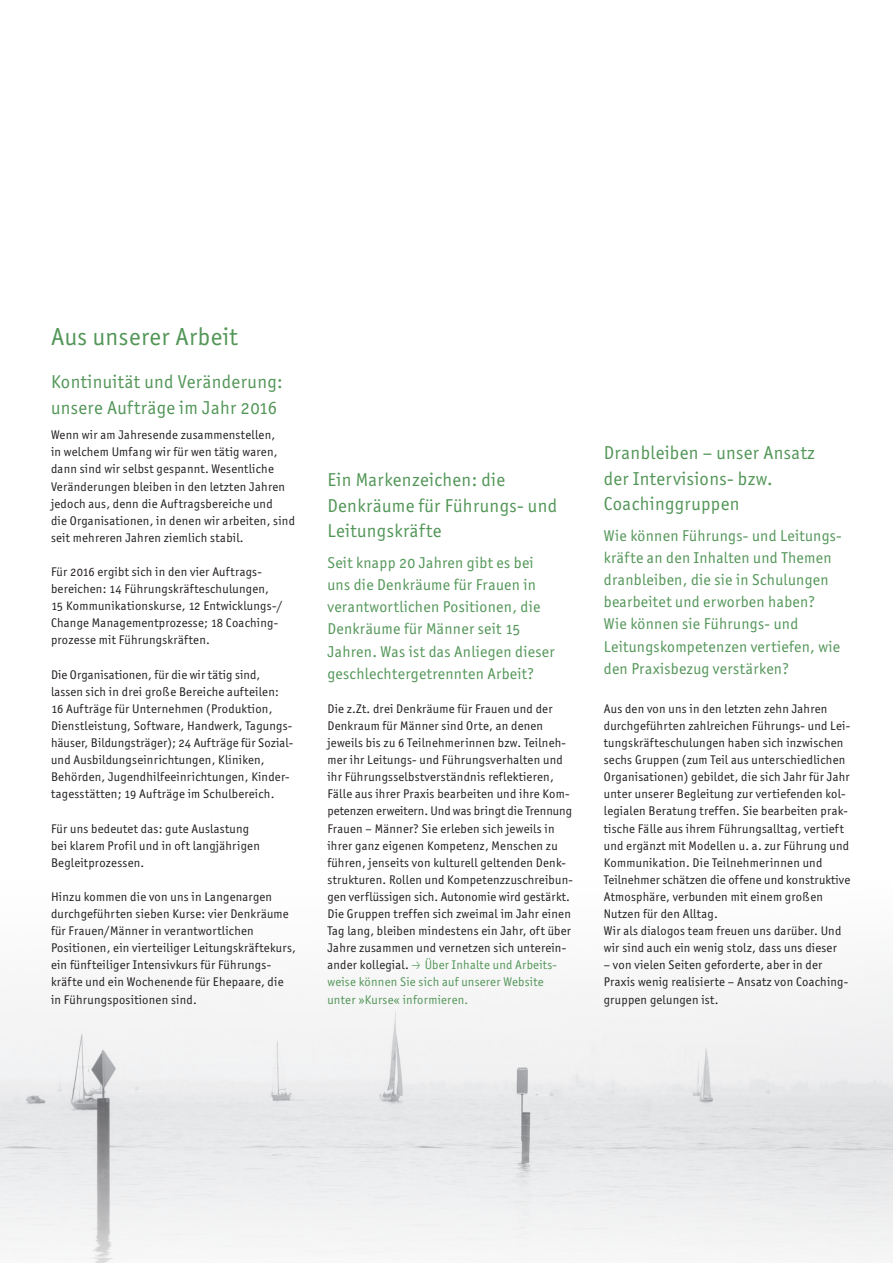
<style>
.page{position:relative;width:893px;height:1263px;background:#fff}
.page>*{position:absolute;margin:0;border:0;box-sizing:border-box;transform-origin:0 0}
.t1{font:24.75px "Officina Sans ITC Std";letter-spacing:.02em;color:#539658}
.t2{font:18.75px/25.5px "Officina Sans ITC Std";letter-spacing:.02em;color:#539658}
.t3{font:15.75px/22px "Officina Sans ITC Std";letter-spacing:.02em;color:#539658}
.t4{font:12.6px/17.1px "Officina Sans ITC Std";letter-spacing:.02em;color:#231f20}
.s1{font-family:"Zwo LF w 1 Exp";color:#539658}
.s2{color:#539658}
</style>
<div class="page">
<img style="left:0;top:969px;width:893px;height:294px">
<h1 class="t1" style="left:51px;top:323px;width:188px">Aus unserer Arbeit</h1>
<h2 class="t2" style="left:51px;top:369px;width:233px">Kontinuität und Veränderung: unsere Aufträge im Jahr 2016</h2>
<p class="t4" style="left:51px;top:426px;width:245px">Wenn wir am Jahresende zusammenstellen,<br>in welchem Umfang wir für wen tätig waren, dann sind wir selbst gespannt. Wesentliche Veränderungen bleiben in den letzten Jahren jedoch aus, denn die Auftragsbereiche und<br>die Organisationen, in denen wir arbeiten, sind seit mehreren Jahren ziemlich stabil.</p>
<p class="t4" style="left:51px;top:563px;width:233px">Für 2016 ergibt sich in den vier Auftrags&shy;bereichen: 14 Führungskräfteschulungen, 15 Kommunikationskurse, 12 Entwicklungs-/ Change Managementprozesse; 18 Coaching&shy;prozesse mit Führungskräften.</p>
<p class="t4" style="left:51px;top:666px;width:244px">Die Organisationen, für die wir tätig sind, lassen sich in drei große Bereiche aufteilen:<br>16 Aufträge für Unternehmen (Produktion, Dienstleistung, Software, Handwerk, Tagungs&shy;häuser, Bildungsträger); 24 Aufträge für Sozial&shy;und Ausbildungseinrichtungen, Kliniken, Behörden, Jugendhilfeeinrichtungen, Kinder&shy;tagesstätten; 19 Aufträge im Schulbereich.</p>
<p class="t4" style="left:51px;top:820px;width:210px">Für uns bedeutet das: gute Auslastung bei klarem Profil und in oft langjährigen<br>Begleitprozessen.</p>
<p class="t4" style="left:51px;top:888px;width:246px">Hinzu kommen die von uns in Langenargen durchgeführten sieben Kurse: vier Denkräume für Frauen/Männer in verantwortlichen Positionen, ein vierteiliger Leitungskräftekurs, ein fünfteiliger Intensivkurs für Führungs&shy;kräfte und ein Wochenende für Ehepaare, die in Führungspositionen sind.</p>
<h2 class="t2" style="left:327px;top:467px;width:231px">Ein Markenzeichen: die<br>Denkräume für Führungs- und<br>Leitungskräfte</h2>
<p class="t3" style="left:327px;top:552px;width:229px">Seit knapp 20 Jahren gibt es bei uns die Denkräume für Frauen in verantwortlichen Positionen, die<br>Denkräume für Männer seit 15<br>Jahren. Was ist das Anliegen dieser geschlechtergetrennten Arbeit?</p>
<p class="t4" style="left:327px;top:700px;width:247px">Die z.Zt. drei Denkräume für Frauen und der Denkraum für Männer sind Orte, an denen jeweils bis zu 6 Teilnehmerinnen bzw. Teilneh&shy;mer ihr Leitungs- und Führungsverhalten und ihr Führungsselbstverständnis reflektieren, Fälle aus ihrer Praxis bearbeiten und ihre Kom&shy;petenzen erweitern. Und was bringt die Trennung Frauen – Männer? Sie erleben sich jeweils in ihrer ganz eigenen Kompetenz, Menschen zu führen, jenseits von kulturell geltenden Denk&shy;strukturen. Rollen und Kompetenzzuschreibun&shy;gen verflüssigen sich. Autonomie wird gestärkt.<br>Die Gruppen treffen sich zweimal im Jahr einen Tag lang, bleiben mindestens ein Jahr, oft über Jahre zusammen und vernetzen sich unterein&shy;ander kollegial. <span class="s1">Ñ</span> <span class="s2">Über Inhalte und Arbeits&shy;weise können Sie sich auf unserer Website unter »Kurse« informieren.</span></p>
<h2 class="t2" style="left:604px;top:440px;width:213px">Dranbleiben – unser Ansatz der Intervisions- bzw.<br>Coachinggruppen</h2>
<p class="t3" style="left:604px;top:524px;width:240px">Wie können Führungs- und Leitungs&shy;kräfte an den Inhalten und Themen dranbleiben, die sie in Schulungen bearbeitet und erworben haben?<br>Wie können sie Führungs- und Leitungskompetenzen vertiefen, wie den Praxisbezug verstärken?</p>
<p class="t4" style="left:604px;top:700px;width:248px">Aus den von uns in den letzten zehn Jahren durchgeführten zahlreichen Führungs- und Lei&shy;tungskräfteschulungen haben sich inzwischen sechs Gruppen (zum Teil aus unterschiedlichen Organisationen) gebildet, die sich Jahr für Jahr unter unserer Begleitung zur vertiefenden kol&shy;legialen Beratung treffen. Sie bearbeiten prak&shy;tische Fälle aus ihrem Führungsalltag, vertieft und ergänzt mit Modellen u. a. zur Führung und Kommunikation. Die Teilnehmerinnen und Teilnehmer schätzen die offene und konstruktive Atmosphäre, verbunden mit einem großen Nutzen für den Alltag.<br>Wir als dialogos team freuen uns darüber. Und wir sind auch ein wenig stolz, dass uns dieser</p>
<p class="t4" style="left:604px;top:956px;width:246px">– von vielen Seiten geforderte, aber in der<br>Praxis wenig realisierte – Ansatz von Coaching&shy;gruppen gelungen ist.</p>
</div>
